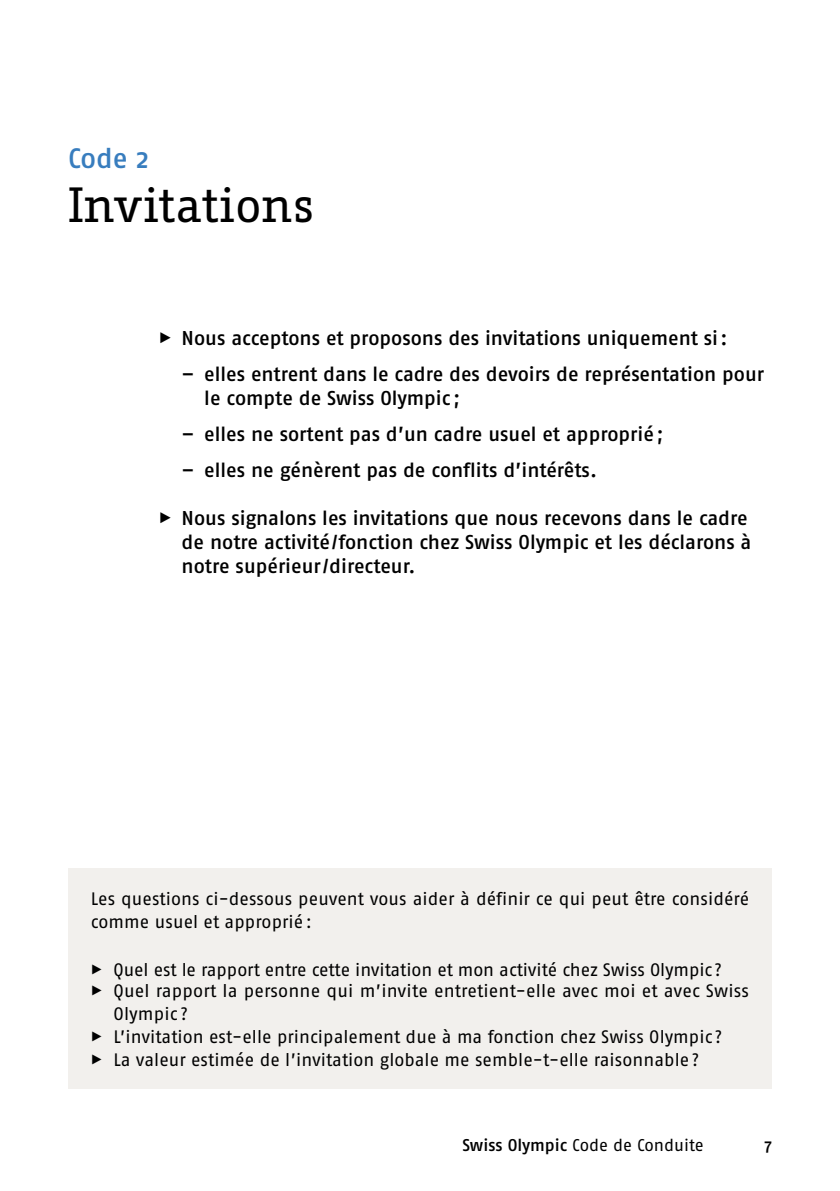
<style>
.page{position:relative;width:840px;height:1191px;background:#fff}
.page>*{position:absolute;margin:0;border:0;box-sizing:border-box;transform-origin:0 0}
.t1{font:48px "Fago Office Serif";letter-spacing:-.005em;color:#000}
.t2{font:500 28px "Fago Pro";color:#387dbe}
.t3{font:500 20px/24px "Fago Pro";color:#000}
.t4{font:18px/23px "Fago Pro";letter-spacing:.005em;color:#000}
.t5{font:17px "Fago Pro";color:#000}
.t6{font:500 17px "Fago Pro";color:#000}
.s1{font-weight:500}
</style>
<div class="page">
<div style="left:68px;top:867px;width:703px;height:221px;background:#f2f0ed"></div>
<h2 class="t2" style="left:68px;top:142px;width:82px">Code 2</h2>
<h1 class="t1" style="left:68px;top:179px;width:248px">Invitations</h1>
<p class="t3" style="left:159px;top:326px;width:570px">▶ Nous acceptons et proposons des invitations uniquement si :</p>
<p class="t3" style="left:204px;top:362px;width:561px;text-indent:-23px">– elles entrent dans le cadre des devoirs de représentation pour le compte de Swiss Olympic ;</p>
<p class="t3" style="left:181px;top:422px;width:483px">– elles ne sortent pas d’un cadre usuel et approprié ;</p>
<p class="t3" style="left:181px;top:458px;width:416px">– elles ne génèrent pas de conflits d’intérêts.</p>
<p class="t3" style="left:181px;top:506px;width:571px;text-indent:-23px">▶ Nous signalons les invitations que nous recevons dans le cadre de notre activité /fonction chez Swiss Olympic et les déclarons à notre supérieur /directeur.</p>
<p class="t4" style="left:91px;top:887px;width:659px">Les questions ci-dessous peuvent vous aider à définir ce qui peut être considéré comme usuel et approprié :</p>
<p class="t4" style="left:91px;top:959px;width:659px;line-height:21px"><span class="s1">▶</span> Quel est le rapport entre cette invitation et mon activité chez Swiss Olympic ?<br><span class="s1">▶</span> Quel rapport la personne qui m’invite entretient-elle avec moi et avec Swiss</p>
<p class="t4" style="left:91px;top:1002px;width:633px;text-indent:23px">Olympic ?<br><span class="s1">▶</span> L’invitation est-elle principalement due à ma fonction chez Swiss Olympic ? <span class="s1">▶</span> La valeur estimée de l’invitation globale me semble-t-elle raisonnable ?</p>
<p class="t5" style="left:462px;top:1135px;width:243px"><span class="s1">Swiss Olympic</span> Code de Conduite</p>
<p class="t6" style="left:764px;top:1135px;width:9px">7</p>
</div>
